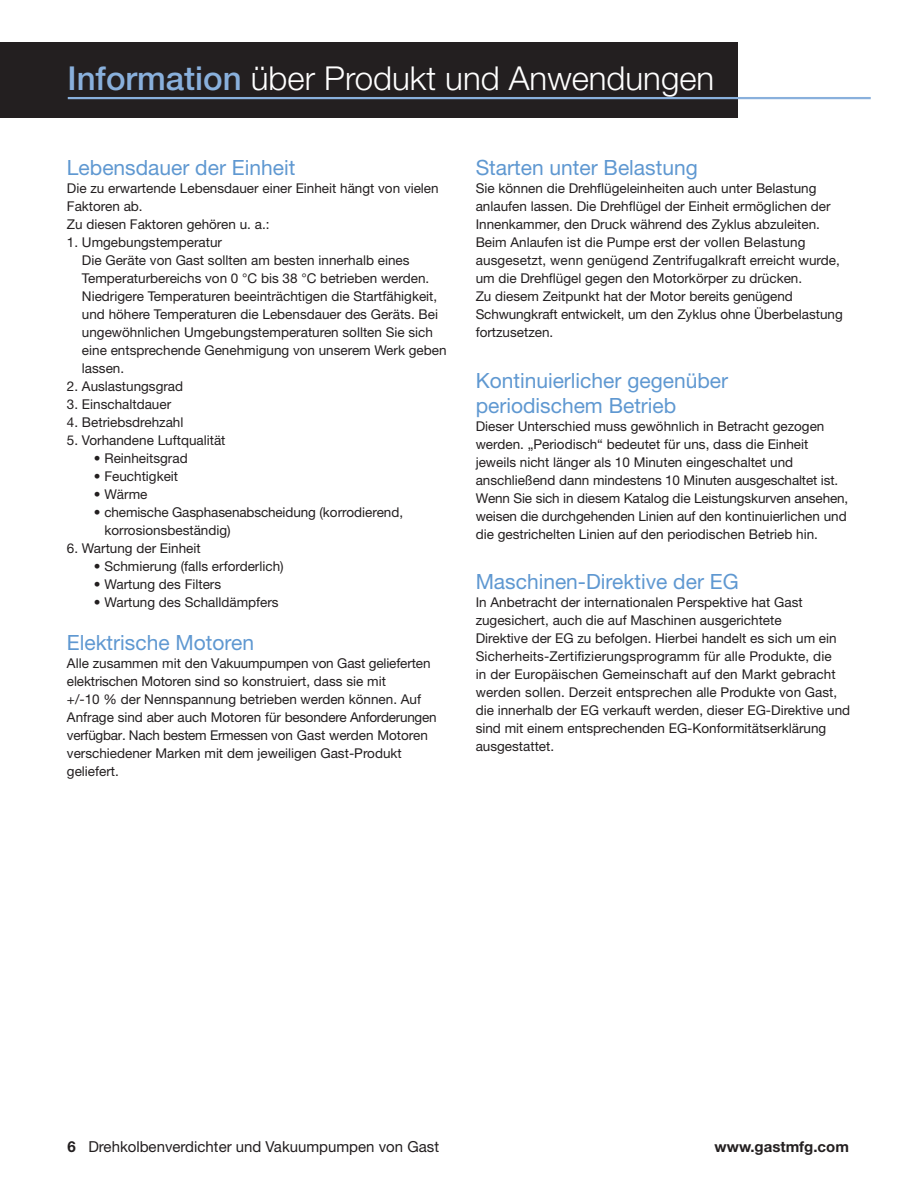
<style>
.page{position:relative;width:918px;height:1188px;background:#fff}
.page>*{position:absolute;margin:0;border:0;box-sizing:border-box;transform-origin:0 0}
.t1{font:300 33px "Helvetica Neue";color:#fff}
.t2{font:21px/25.2px "Helvetica Neue";color:#5f98d1}
.t3{font:15.15px "Helvetica Neue";color:#231f20}
.t4{font:700 15px "Helvetica Neue";color:#231f20}
.t5{font:13.5px/18px "Helvetica Neue";color:#231f20}
.s1{font-weight:500;color:#89b0dc}
.s2{font-weight:700}
</style>
<div class="page">
<div style="left:0;top:42px;width:738px;height:76px;background:#231f20"></div>
<hr style="left:68px;top:97px;width:803px;height:2px;background:#89b0dc">
<h1 class="t1" style="left:68px;top:58px;width:648px"><span class="s1">Information</span> über Produkt und Anwendungen</h1>
<h2 class="t2" style="left:67px;top:155px;width:230px">Lebensdauer der Einheit</h2>
<p class="t5" style="left:67px;top:179px;width:373px">Die zu erwartende Lebensdauer einer Einheit hängt von vielen<br>Faktoren ab.<br>Zu diesen Faktoren gehören u. a.:</p>
<p class="t5" style="left:82px;top:233px;width:366px;text-indent:-15px">1. Umgebungstemperatur<br>Die Geräte von Gast sollten am besten innerhalb eines Temperaturbereichs von 0 °C bis 38 °C betrieben werden.<br>Niedrigere Temperaturen beeinträchtigen die Startfähigkeit, und höhere Temperaturen die Lebensdauer des Geräts. Bei ungewöhnlichen Umgebungstemperaturen sollten Sie sich eine entsprechende Genehmigung von unserem Werk geben lassen.</p>
<p class="t5" style="left:67px;top:377px;width:118px">2. Auslastungsgrad</p>
<p class="t5" style="left:67px;top:395px;width:106px">3. Einschaltdauer</p>
<p class="t5" style="left:67px;top:413px;width:118px">4. Betriebsdrehzahl</p>
<p class="t5" style="left:67px;top:431px;width:160px">5. Vorhandene Luftqualität</p>
<p class="t5" style="left:94px;top:449px;width:95px">• Reinheitsgrad</p>
<p class="t5" style="left:94px;top:467px;width:86px">• Feuchtigkeit</p>
<p class="t5" style="left:94px;top:485px;width:55px">• Wärme</p>
<p class="t5" style="left:104px;top:503px;width:300px;text-indent:-11px">• chemische Gasphasenabscheidung (korrodierend, korrosionsbeständig)</p>
<p class="t5" style="left:67px;top:539px;width:135px">6. Wartung der Einheit</p>
<p class="t5" style="left:94px;top:557px;width:191px">• Schmierung (falls erforderlich)</p>
<p class="t5" style="left:94px;top:575px;width:129px">• Wartung des Filters</p>
<p class="t5" style="left:94px;top:593px;width:186px">• Wartung des Schalldämpfers</p>
<h2 class="t2" style="left:67px;top:630px;width:189px">Elektrische Motoren</h2>
<p class="t5" style="left:67px;top:654px;width:371px">Alle zusammen mit den Vakuumpumpen von Gast gelieferten elektrischen Motoren sind so konstruiert, dass sie mit<br>+/-10 % der Nennspannung betrieben werden können. Auf Anfrage sind aber auch Motoren für besondere Anforderungen verfügbar. Nach bestem Ermessen von Gast werden Motoren verschiedener Marken mit dem jeweiligen Gast-Produkt geliefert.</p>
<h2 class="t2" style="left:476px;top:155px;width:224px">Starten unter Belastung</h2>
<p class="t5" style="left:476px;top:179px;width:369px">Sie können die Drehflügeleinheiten auch unter Belastung anlaufen lassen. Die Drehflügel der Einheit ermöglichen der Innenkammer, den Druck während des Zyklus abzuleiten.<br>Beim Anlaufen ist die Pumpe erst der vollen Belastung ausgesetzt, wenn genügend Zentrifugalkraft erreicht wurde, um die Drehflügel gegen den Motorkörper zu drücken.<br>Zu diesem Zeitpunkt hat der Motor bereits genügend Schwungkraft entwickelt, um den Zyklus ohne Überbelastung fortzusetzen.</p>
<h2 class="t2" style="left:476px;top:367px;width:254px">Kontinuierlicher gegenüber periodischem Betrieb</h2>
<p class="t5" style="left:476px;top:417px;width:374px">Dieser Unterschied muss gewöhnlich in Betracht gezogen werden. „Periodisch“ bedeutet für uns, dass die Einheit jeweils nicht länger als 10 Minuten eingeschaltet und anschließend dann mindestens 10 Minuten ausgeschaltet ist.<br>Wenn Sie sich in diesem Katalog die Leistungskurven ansehen, weisen die durchgehenden Linien auf den kontinuierlichen und die gestrichelten Linien auf den periodischen Betrieb hin.</p>
<h2 class="t2" style="left:476px;top:569px;width:264px">Maschinen-Direktive der EG</h2>
<p class="t5" style="left:476px;top:593px;width:376px">In Anbetracht der internationalen Perspektive hat Gast zugesichert, auch die auf Maschinen ausgerichtete<br>Direktive der EG zu befolgen. Hierbei handelt es sich um ein Sicherheits-Zertifizierungsprogramm für alle Produkte, die<br>in der Europäischen Gemeinschaft auf den Markt gebracht werden sollen. Derzeit entsprechen alle Produkte von Gast, die innerhalb der EG verkauft werden, dieser EG-Direktive und sind mit einem entsprechenden EG-Konformitätserklärung ausgestattet.</p>
<p class="t3" style="left:68px;top:1137px;width:373px"><span class="s2">6</span> Drehkolbenverdichter und Vakuumpumpen von Gast</p>
<p class="t4" style="left:715px;top:1137px;width:136px">www.gastmfg.com</p>
</div>
